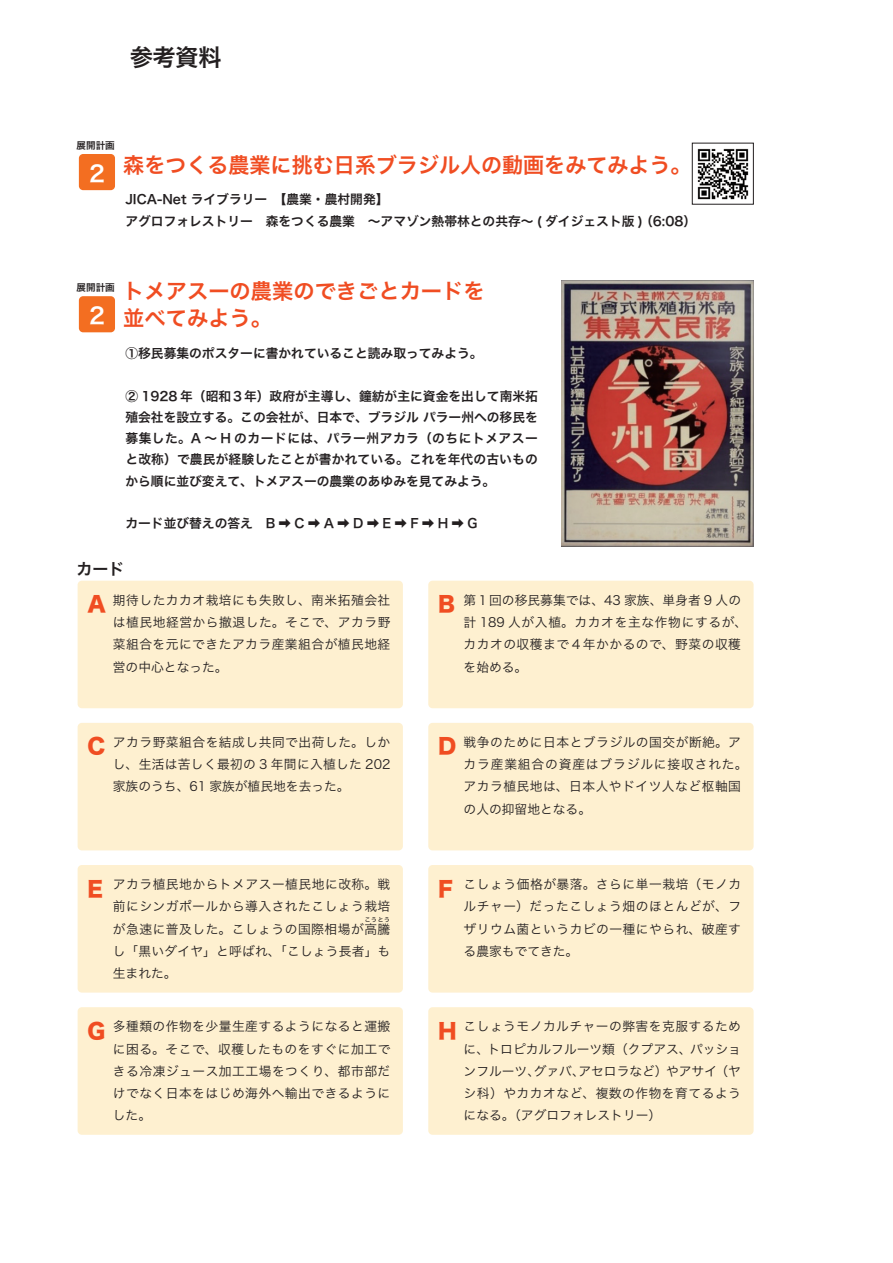
<style>
.page{position:relative;width:893px;height:1263px;background:#fff}
.page>*{position:absolute;margin:0;border:0;box-sizing:border-box;transform-origin:0 0}
.t1{font:23.4px "Hira Kaku Pro W6";color:#231f20}
.t2{font:22.35px "Hira Kaku Pro W6";color:#fff}
.t3{font:21.3px/27.6px "Hira Kaku Pro W6";color:#f04d22}
.t4{font:15.9px "Hira Kaku Pro W6";color:#231f20}
.t5{font:12.75px/22.4px "Hira Kaku Pro W3";letter-spacing:.04em;color:#231f20;text-align:justify}
.t6{font:12.75px/21.3px "Hira Kaku Pro W6";color:#231f20;text-align:justify}
.t7{font:12.75px/22.4px "Hira Kaku Pro W3";letter-spacing:.015em;color:#231f20}
.t8{font:9.6px "Hira Kaku Pro W6";color:#231f20}
.t9{font:6.45px "Hira Kaku Pro W3";color:#231f20}
.s1{font-family:"Hira Kaku Std N W8";font-size:21.3px;color:#f04d22}
</style>
<div class="page">
<img style="left:562px;top:280px;width:192px;height:266px">
<div style="left:79px;top:296px;width:36px;height:36px;background:#f36e21;border-radius:4px"></div>
<div style="left:428px;top:1007px;width:326px;height:128px;background:#fef0d0;border-radius:4px"></div>
<div style="left:78px;top:1007px;width:325px;height:128px;background:#fef0d0;border-radius:4px"></div>
<div style="left:78px;top:865px;width:325px;height:127px;background:#fef0d0;border-radius:4px"></div>
<div style="left:428px;top:865px;width:326px;height:127px;background:#fef0d0;border-radius:4px"></div>
<div style="left:78px;top:723px;width:325px;height:127px;background:#fef0d0;border-radius:4px"></div>
<div style="left:428px;top:723px;width:326px;height:127px;background:#fef0d0;border-radius:4px"></div>
<div style="left:78px;top:581px;width:325px;height:127px;background:#fef0d0;border-radius:4px"></div>
<div style="left:428px;top:581px;width:326px;height:127px;background:#fef0d0;border-radius:4px"></div>
<img style="left:697px;top:148px;width:52px;height:52px">
<div style="left:692px;top:143px;width:62px;height:61px;border:1px solid #231f20"></div>
<div style="left:79px;top:154px;width:36px;height:36px;background:#f36e21;border-radius:4px"></div>
<h1 class="t1" style="left:130px;top:36px;width:93px">参考資料</h1>
<p class="t8" style="left:77px;top:136px;width:40px">展開計画</p>
<h2 class="t2" style="left:89px;top:153px;width:17px">2</h2>
<h3 class="t3" style="left:123px;top:150px;width:570px">森をつくる農業に挑む日系ブラジル人の動画をみてみよう。</h3>
<p class="t6" style="left:125px;top:188px;width:572px">JICA-Net ライブラリー　【農業・農村開発】<br>アグロフォレストリー　森をつくる農業　～アマゾン熱帯林との共存～ ( ダイジェスト版 )（6:08）</p>
<p class="t8" style="left:77px;top:279px;width:40px">展開計画</p>
<h2 class="t2" style="left:89px;top:295px;width:17px">2</h2>
<h3 class="t3" style="left:123px;top:276px;width:363px">トメアスーの農業のできごとカードを並べてみよう。</h3>
<p class="t6" style="left:125px;top:342px;width:359px">①移民募集のポスターに書かれていること読み取ってみよう。</p>
<p class="t6" style="left:125px;top:385px;width:414px">② 1928 年（昭和３年）政府が主導し、鐘紡が主に資金を出して南米拓殖会社を設立する。この会社が、日本で、ブラジル パラー州への移民を募集した。A ～ H のカードには、パラー州アカラ（のちにトメアスーと改称）で農民が経験したことが書かれている。これを年代の古いものから順に並び変えて、トメアスーの農業のあゆみを見てみよう。</p>
<p class="t6" style="left:125px;top:512px;width:354px">カード並び替えの答え　B➡C➡A➡D➡E➡F➡H➡G</p>
<p class="t4" style="left:77px;top:554px;width:49px">カード</p>
<p class="t5" style="left:113px;top:588px;width:279px;text-indent:-26px"><span class="s1">A</span> 期待したカカオ栽培にも失敗し、南米拓殖会社は植民地経営から撤退した。そこで、アカラ野菜組合を元にできたアカラ産業組合が植民地経営の中心となった。</p>
<p class="t5" style="left:464px;top:588px;width:285px;text-align:left;text-indent:-26px"><span class="s1">B</span> 第１回の移民募集では、43 家族、単身者 9 人の計 189 人が入植。カカオを主な作物にするが、カカオの収穫まで４年かかるので、野菜の収穫を始める。</p>
<p class="t5" style="left:113px;top:730px;width:279px;text-indent:-26px"><span class="s1">C</span> アカラ野菜組合を結成し共同で出荷した。しかし、生活は苦しく最初の 3 年間に入植した 202家族のうち、61 家族が植民地を去った。</p>
<p class="t5" style="left:464px;top:730px;width:285px;text-align:left;text-indent:-26px"><span class="s1">D</span> 戦争のために日本とブラジルの国交が断絶。アカラ産業組合の資産はブラジルに接収された。アカラ植民地は、日本人やドイツ人など枢軸国の人の抑留地となる。</p>
<p class="t5" style="left:113px;top:872px;width:279px;text-indent:-26px"><span class="s1">E</span> アカラ植民地からトメアスー植民地に改称。戦前にシンガポールから導入されたこしょう栽培が急速に普及した。こしょうの国際相場が高騰</p>
<p class="t9" style="left:364px;top:913px;width:27px">こうとう</p>
<p class="t7" style="left:113px;top:939px;width:279px">し「黒いダイヤ」と呼ばれ、「こしょう長者」も生まれた。</p>
<p class="t5" style="left:113px;top:1014px;width:279px;text-indent:-26px"><span class="s1">G</span> 多種類の作物を少量生産するようになると運搬に困る。そこで、収穫したものをすぐに加工できる冷凍ジュース加工工場をつくり、都市部だけでなく日本をはじめ海外へ輸出できるようにした。</p>
<p class="t5" style="left:464px;top:872px;width:279px;text-indent:-26px"><span class="s1">F</span> こしょう価格が暴落。さらに単一栽培（モノカルチャー）だったこしょう畑のほとんどが、フザリウム菌というカビの一種にやられ、破産する農家もでてきた。</p>
<p class="t5" style="left:464px;top:1014px;width:279px;text-indent:-26px"><span class="s1">H</span> こしょうモノカルチャーの弊害を克服するために、トロピカルフルーツ類（クプアス、パッションフルーツ、グァバ、アセロラなど）やアサイ（ヤシ科）やカカオなど、複数の作物を育てるようになる。（アグロフォレストリー）</p>
</div>
